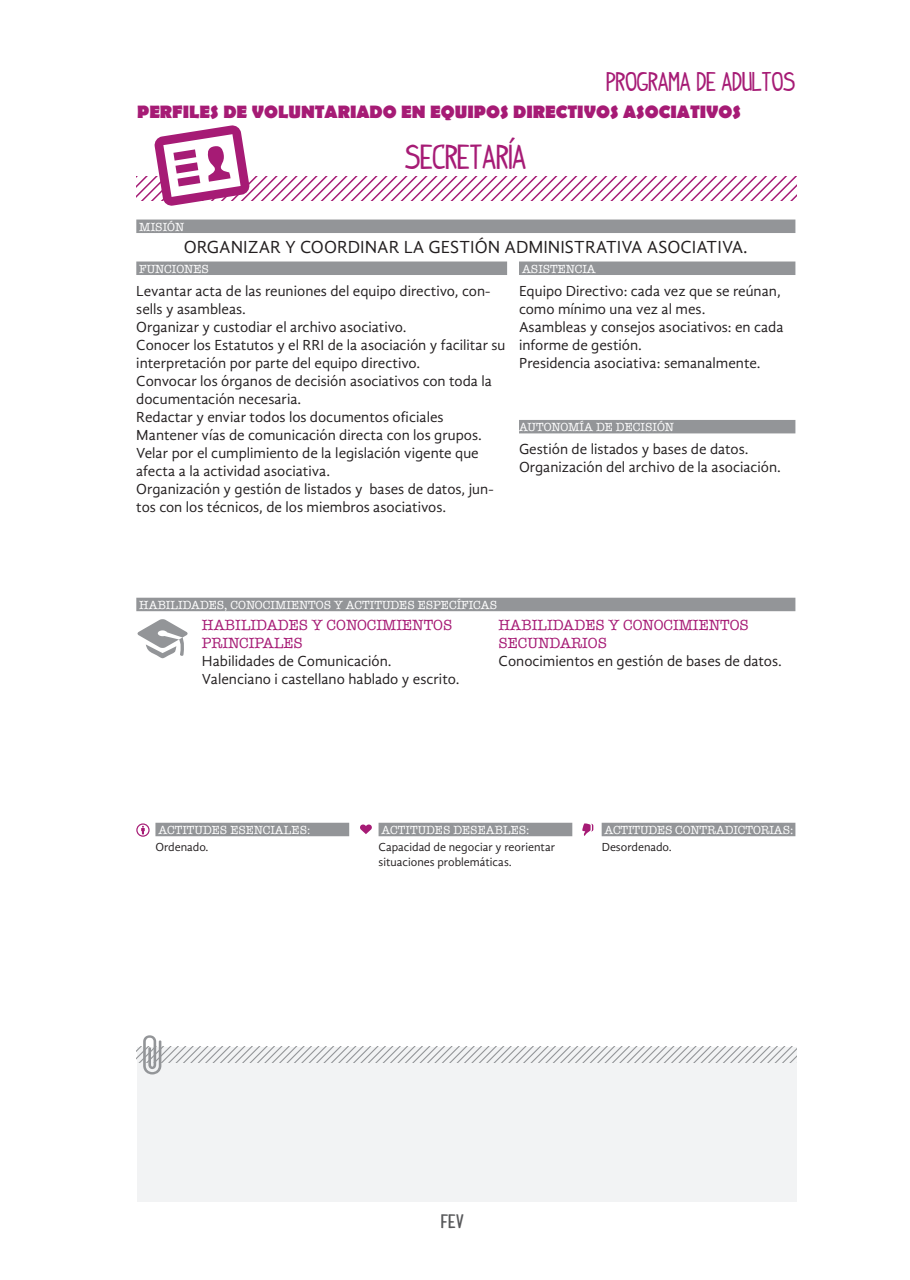
<style>
.page{position:relative;width:910px;height:1280px;background:#fff}
.page>*{position:absolute;margin:0;border:0;box-sizing:border-box;transform-origin:0 0}
.Ficha_Titulo_Cargo-I{font:27px "Indy Pimp Ntilde";color:#a61b75}
.t1{font:21px "Indy Pimp";color:#a61b75}
.Ficha_Corrido_L-Gand{font:18px "Gandhi Sans";color:#231f20}
.categoria_ficha{font:700 18px "Berlin Sans FB";color:#a61b75}
.Ficha_Corrido_M_Gand{font:15px/18px "Gandhi Sans";color:#231f20}
.Ficha_Corrido_M_Gand-2{font:15px/18px "American Typewriter";color:#a61b75}
.t2{font:700 15px "indypimp";color:#57585a}
.Ficha_T_Campo_M{font:12px "American Typewriter";color:#fff}
.Ficha_Corrido_S-Gand{font:12px/14.4px "Gandhi Sans";color:#231f20}
.Ficha_T_campo_S-Amer{font:12px "American Typewriter";color:#fff}
.s1{color:#a61b75}
</style>
<div class="page">
<svg style="left:136px;top:125px;width:660px;height:81px"></svg>
<div style="left:136px;top:220px;width:659px;height:13px;background:#939598"></div>
<div style="left:136px;top:598px;width:659px;height:13px;background:#939598"></div>
<div style="left:136px;top:261px;width:371px;height:14px;background:#939598"></div>
<div style="left:519px;top:261px;width:276px;height:14px;background:#939598"></div>
<div style="left:519px;top:420px;width:276px;height:13px;background:#939598"></div>
<svg style="left:137px;top:619px;width:51px;height:39px"></svg>
<div style="left:602px;top:823px;width:193px;height:13px;background:#939598"></div>
<svg style="left:582px;top:823px;width:11px;height:13px"></svg>
<div style="left:155px;top:823px;width:194px;height:13px;background:#939598"></div>
<svg style="left:136px;top:823px;width:14px;height:14px"></svg>
<div style="left:379px;top:823px;width:193px;height:13px;background:#939598"></div>
<svg style="left:360px;top:824px;width:12px;height:10px"></svg>
<div style="left:137px;top:1047px;width:659px;height:154px;background:#f2f3f4"></div>
<svg style="left:136px;top:1035px;width:660px;height:39px"></svg>
<h2 class="t1" style="left:606px;top:72px;width:190px">PROGRAMA DE ADULTOS</h2>
<p class="categoria_ficha" style="left:137px;top:102px;width:606px">PERFILES DE VOLUNTARIADO EN EQUIPOS DIRECTIVOS ASOCIATIVOS</p>
<p class="Ficha_T_Campo_M" style="left:139px;top:220px;width:46px">MISIÓN</p>
<p class="Ficha_Titulo_Cargo-I" style="left:405px;top:137px;width:123px">SECRETARÍA</p>
<p class="Ficha_Corrido_L-Gand" style="left:184px;top:237px;width:565px">ORGANIZAR Y COORDINAR LA GESTIÓN ADMINISTRATIVA ASOCIATIVA.</p>
<p class="Ficha_Corrido_M_Gand" style="left:136px;top:281px;width:356px">Levantar acta de las reuniones del equipo directivo, con&shy;sells y asambleas.</p>
<p class="Ficha_Corrido_M_Gand" style="left:136px;top:317px;width:272px">Organizar y custodiar el archivo asociativo.</p>
<p class="Ficha_Corrido_M_Gand" style="left:136px;top:335px;width:371px">Conocer los Estatutos y el RRI de la asociación y facilitar su interpretación por parte del equipo directivo.</p>
<p class="Ficha_Corrido_M_Gand" style="left:136px;top:371px;width:357px">Convocar los órganos de decisión asociativos con toda la documentación necesaria.</p>
<p class="Ficha_Corrido_M_Gand" style="left:136px;top:407px;width:309px">Redactar y enviar todos los documentos oficiales</p>
<p class="Ficha_Corrido_M_Gand" style="left:136px;top:425px;width:347px">Mantener vías de comunicación directa con los grupos.</p>
<p class="Ficha_Corrido_M_Gand" style="left:136px;top:443px;width:344px">Velar por el cumplimiento de la legislación vigente que afecta a la actividad asociativa.</p>
<p class="Ficha_Corrido_M_Gand" style="left:136px;top:479px;width:359px">Organización y gestión de listados y bases de datos, jun&shy;tos con los técnicos, de los miembros asociativos.</p>
<p class="Ficha_T_Campo_M" style="left:139px;top:262px;width:71px">FUNCIONES</p>
<p class="Ficha_T_Campo_M" style="left:522px;top:262px;width:75px">ASISTENCIA</p>
<p class="Ficha_Corrido_M_Gand" style="left:519px;top:281px;width:263px">Equipo Directivo: cada vez que se reúnan, como mínimo una vez al mes.</p>
<p class="Ficha_Corrido_M_Gand" style="left:519px;top:317px;width:266px">Asambleas y consejos asociativos: en cada informe de gestión.</p>
<p class="Ficha_Corrido_M_Gand" style="left:519px;top:353px;width:243px">Presidencia asociativa: semanalmente.</p>
<p class="Ficha_T_Campo_M" style="left:519px;top:420px;width:157px">AUTONOMÍA DE DECISIÓN</p>
<p class="Ficha_Corrido_M_Gand" style="left:519px;top:440px;width:231px">Gestión de listados y bases de datos.</p>
<p class="Ficha_Corrido_M_Gand" style="left:519px;top:458px;width:263px">Organización del archivo de la asociación.</p>
<p class="Ficha_T_Campo_M" style="left:139px;top:598px;width:359px">HABILIDADES, CONOCIMIENTOS Y ACTITUDES ESPECÍFICAS</p>
<p class="Ficha_Corrido_M_Gand-2" style="left:202px;top:616px;width:252px">HABILIDADES Y CONOCIMIENTOS<br>PRINCIPALES</p>
<p class="Ficha_Corrido_M_Gand" style="left:202px;top:651px;width:191px">Habilidades de Comunicación.</p>
<p class="Ficha_Corrido_M_Gand" style="left:202px;top:669px;width:259px">Valenciano i castellano hablado y escrito.</p>
<p class="Ficha_Corrido_M_Gand-2" style="left:499px;top:616px;width:252px">HABILIDADES Y CONOCIMIENTOS</p>
<p class="Ficha_Corrido_M_Gand-2" style="left:499px;top:634px;width:110px">SECUNDARIOS</p>
<p class="Ficha_Corrido_M_Gand" style="left:499px;top:651px;width:285px">Conocimientos en gestión de bases de datos.</p>
<p class="Ficha_T_campo_S-Amer" style="left:158px;top:823px;width:153px">ACTITUDES ESENCIALES:</p>
<p class="Ficha_T_campo_S-Amer" style="left:382px;top:823px;width:149px">ACTITUDES DESEABLES:</p>
<p class="Ficha_T_campo_S-Amer" style="left:604px;top:823px;width:190px">ACTITUDES CONTRADICTORIAS:</p>
<p class="Ficha_Corrido_S-Gand" style="left:155px;top:840px;width:55px">Ordenado.</p>
<p class="Ficha_Corrido_S-Gand" style="left:379px;top:840px;width:178px">Capacidad de negociar y reorientar situaciones problemáticas.</p>
<p class="Ficha_Corrido_S-Gand" style="left:602px;top:840px;width:72px">Desordenado.</p>
<p class="t2" style="left:441px;top:1214px;width:50px">FEV | <span class="s1">49</span></p>
</div>
